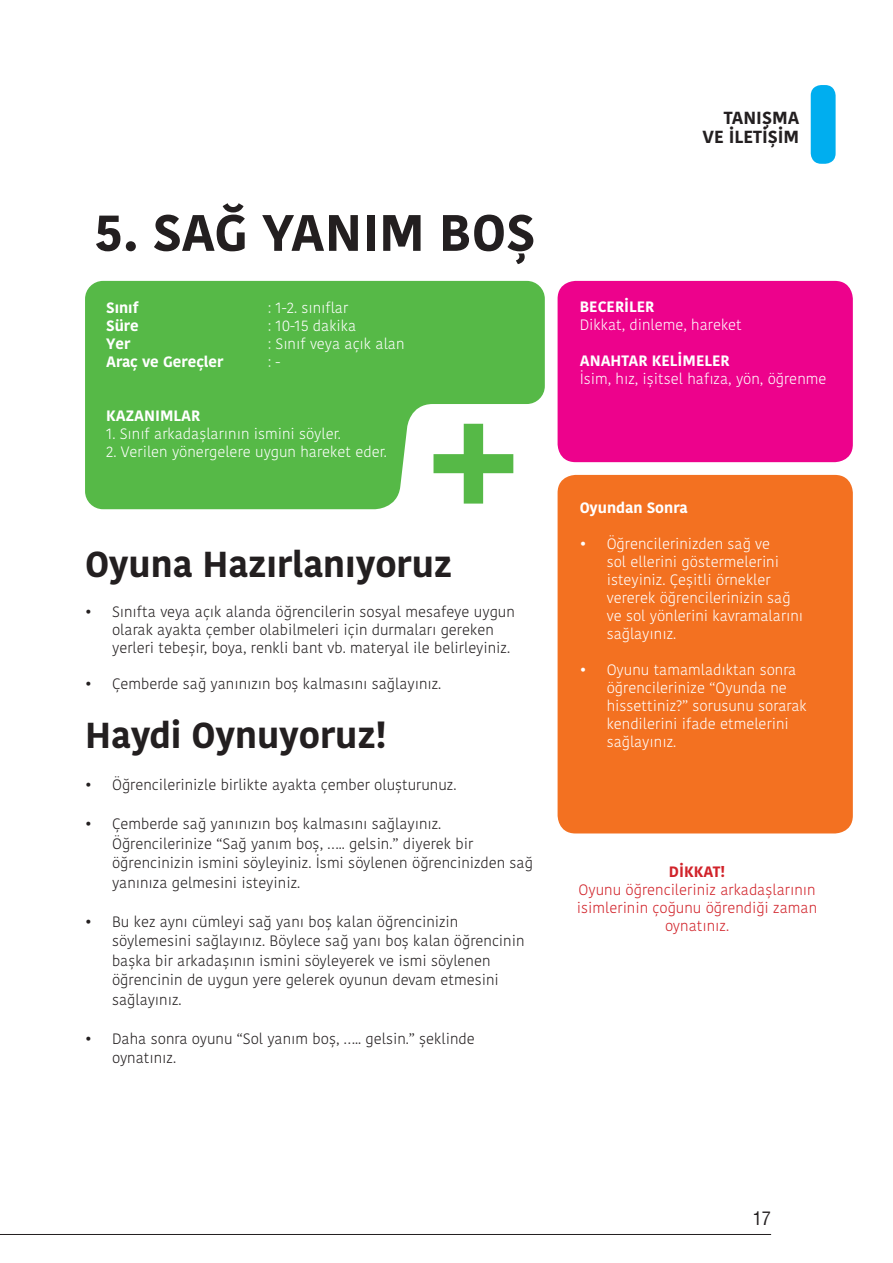
<style>
.page{position:relative;width:893px;height:1263px;background:#fff}
.page>*{position:absolute;margin:0;border:0;box-sizing:border-box;transform-origin:0 0}
.t1{font:700 51px "Kohinoor Bangla";color:#231f20}
.t2{font:700 36px "Kohinoor Bangla";color:#231f20}
.t3{font:18.3px "Helvetica Cond Normal Tr";color:#231f20}
.t4{font:700 17.4px/19.5px "Kohinoor Bangla";color:#231f20;text-align:right}
.t5{font:300 15px/19.5px "Kohinoor Bangla";color:#231f20}
.t6{font:300 15px/18px "Kohinoor Bangla";color:#fff}
.t7{font:300 15px/18px "Kohinoor Bangla";color:#d1232a;text-align:center}
.t8{font:700 15px "Kohinoor Bangla";color:#fff}
.t9{font:700 15px "Kohinoor Bangla";color:#d1232a}
</style>
<div class="page">
<hr style="left:0;top:1234px;width:771px;height:1px;background:#231f20">
<div style="left:558px;top:475px;width:295px;height:358px;background:#f37121;border-radius:18px"></div>
<div style="left:558px;top:281px;width:295px;height:181px;background:#ed028c;border-radius:18px"></div>
<svg style="left:85px;top:281px;width:460px;height:228px;background:#64bf56"></svg>
<svg style="left:433px;top:424px;width:80px;height:80px"></svg>
<div style="left:811px;top:85px;width:25px;height:79px;background:#00aeef;border-radius:11px"></div>
<h1 class="t1" style="left:94px;top:188px;width:443px">5. SAĞ YANIM BOŞ</h1>
<p class="t8" style="left:106px;top:294px;width:34px">Sınıf</p>
<p class="t6" style="left:268px;top:298px;width:82px">: 1-2. sınıflar</p>
<p class="t8" style="left:106px;top:312px;width:34px">Süre</p>
<p class="t6" style="left:268px;top:316px;width:90px">: 10-15 dakika</p>
<p class="t8" style="left:106px;top:330px;width:26px">Yer</p>
<p class="t6" style="left:268px;top:334px;width:138px">: Sınıf veya açık alan</p>
<p class="t8" style="left:106px;top:348px;width:119px">Araç ve Gereçler</p>
<p class="t6" style="left:268px;top:352px;width:14px">: -</p>
<p class="t8" style="left:106px;top:402px;width:96px">KAZANIMLAR</p>
<p class="t6" style="left:106px;top:424px;width:236px">1. Sınıf arkadaşlarının ismini söyler.</p>
<p class="t6" style="left:106px;top:442px;width:282px">2. Verilen yönergelere uygun hareket eder.</p>
<h2 class="t2" style="left:85px;top:533px;width:369px">Oyuna Hazırlanıyoruz</h2>
<p class="t5" style="left:112px;top:602px;width:404px;line-height:18px;text-indent:-27px">• Sınıfta veya açık alanda öğrencilerin sosyal mesafeye uygun olarak ayakta çember olabilmeleri için durmaları gereken yerleri tebeşir, boya, renkli bant vb. materyal ile belirleyiniz.</p>
<p class="t5" style="left:85px;top:673px;width:358px">• Çemberde sağ yanınızın boş kalmasını sağlayınız.</p>
<h2 class="t2" style="left:85px;top:704px;width:303px">Haydi Oynuyoruz!</h2>
<p class="t5" style="left:85px;top:775px;width:373px">• Öğrencilerinizle birlikte ayakta çember oluşturunuz.</p>
<p class="t5" style="left:112px;top:814px;width:422px;text-indent:-27px">• Çemberde sağ yanınızın boş kalmasını sağlayınız.<br>Öğrencilerinize “Sağ yanım boş, ….. gelsin.” diyerek bir öğrencinizin ismini söyleyiniz. İsmi söylenen öğrencinizden sağ yanınıza gelmesini isteyiniz.</p>
<p class="t5" style="left:112px;top:911px;width:414px;text-indent:-27px">• Bu kez aynı cümleyi sağ yanı boş kalan öğrencinizin söylemesini sağlayınız. Böylece sağ yanı boş kalan öğrencinin başka bir arkadaşının ismini söyleyerek ve ismi söylenen öğrencinin de uygun yere gelerek oyunun devam etmesini sağlayınız.</p>
<p class="t5" style="left:112px;top:1028px;width:364px;text-indent:-27px">• Daha sonra oyunu “Sol yanım boş, ….. gelsin.” şeklinde oynatınız.</p>
<p class="t4" style="left:702px;top:107px;width:98px">TANIŞMA<br>VE İLETİŞİM</p>
<p class="t8" style="left:580px;top:293px;width:76px">BECERİLER</p>
<p class="t6" style="left:580px;top:315px;width:164px">Dikkat, dinleme, hareket</p>
<p class="t8" style="left:580px;top:347px;width:152px">ANAHTAR KELİMELER</p>
<p class="t6" style="left:580px;top:369px;width:248px">İsim, hız, işitsel hafıza, yön, öğrenme</p>
<p class="t8" style="left:580px;top:495px;width:109px">Oyundan Sonra</p>
<p class="t6" style="left:607px;top:535px;width:198px;text-indent:-27px">• Öğrencilerinizden sağ ve<br>sol ellerini göstermelerini isteyiniz. Çeşitli örnekler vererek öğrencilerinizin sağ ve sol yönlerini kavramalarını sağlayınız.</p>
<p class="t6" style="left:607px;top:661px;width:202px;text-indent:-27px">• Oyunu tamamladıktan sonra öğrencilerinize “Oyunda ne hissettiniz?” sorusunu sorarak kendilerini ifade etmelerini sağlayınız.</p>
<p class="t9" style="left:669px;top:859px;width:58px">DİKKAT!</p>
<p class="t7" style="left:577px;top:881px;width:242px">Oyunu öğrencileriniz arkadaşlarının isimlerinin çoğunu öğrendiği zaman oynatınız.</p>
<p class="t3" style="left:753px;top:1207px;width:20px">17</p>
</div>
